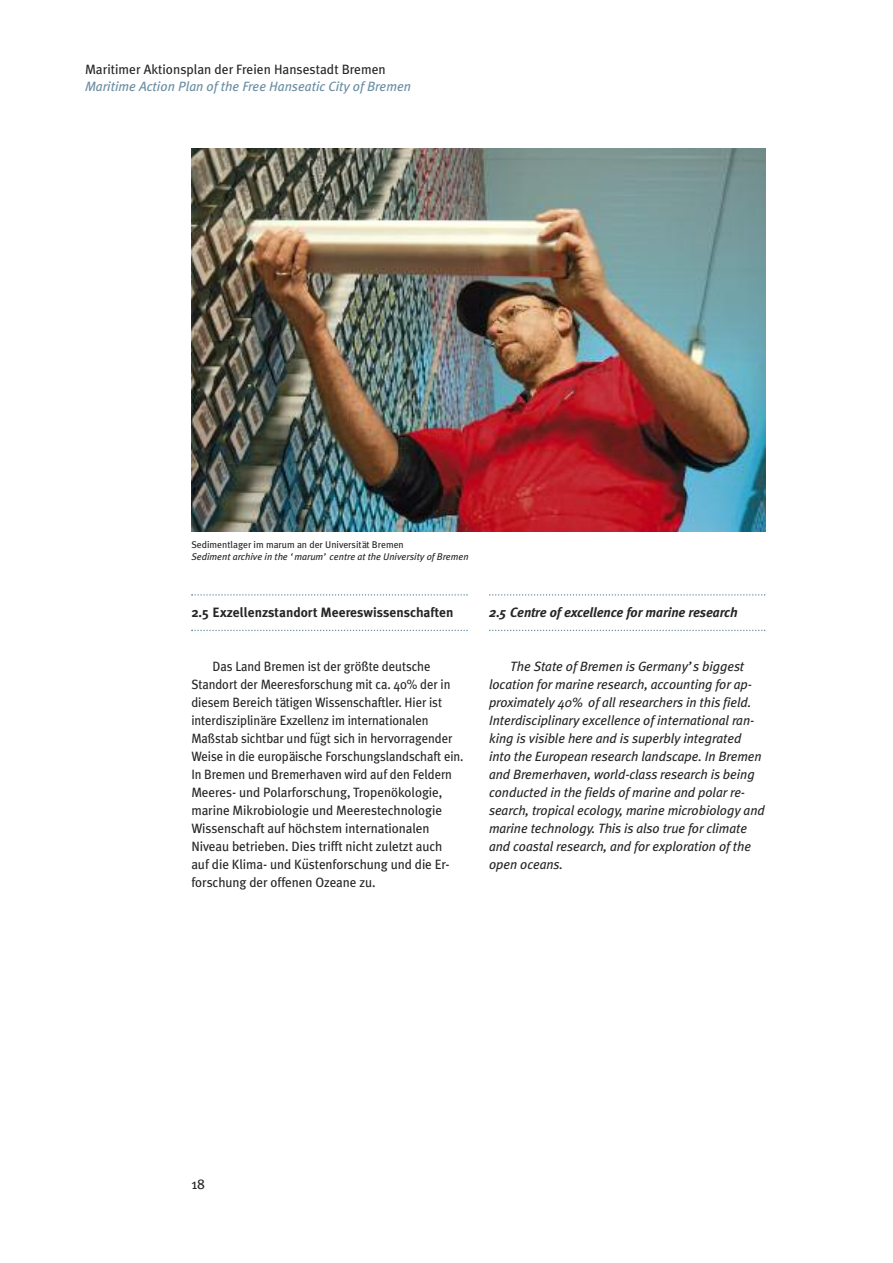
<style>
.page{position:relative;width:893px;height:1263px;background:#fff}
.page>*{position:absolute;margin:0;border:0;box-sizing:border-box;transform-origin:0 0}
.t1{font:14.25px "Meta Plus";color:#272627}
.t2{font:13.5px/18px "Meta Plus";letter-spacing:-.005em;color:#272627;scale:.94 1}
.t3{font:italic 13.5px/18px "Meta Plus";letter-spacing:-.005em;color:#272627}
.t4{font:italic 13.5px "Meta Plus";color:#6a8ea2}
.t5{font:13.5px "Meta Plus";letter-spacing:-.005em;color:#272627}
.t6{font:700 13.5px "Meta Plus";color:#272627}
.t7{font:italic 700 13.5px "Meta";letter-spacing:-.005em;color:#272627}
.t8{font:italic 9.75px "Meta Plus";color:#272627}
.t9{font:9.75px "Meta Plus";color:#272627}
.s1{font-family:"DejaVu Sans Mono";font-style:italic}
</style>
<div class="page">
<svg style="left:191px;top:594px;width:277px;height:2px"></svg>
<svg style="left:191px;top:630px;width:277px;height:1px"></svg>
<svg style="left:489px;top:594px;width:276px;height:2px"></svg>
<svg style="left:489px;top:630px;width:276px;height:1px"></svg>
<img style="left:191px;top:149px;width:574px;height:382px">
<p class="t5" style="left:85px;top:62px;width:302px">Maritimer Aktionsplan der Freien Hansestadt Bremen</p>
<p class="t4" style="left:85px;top:78px;width:328px">Maritime Action Plan of the Free Hanseatic City of Bremen</p>
<p class="t9" style="left:191px;top:539px;width:214px">Sedimentlager im marum an der Universität Bremen</p>
<p class="t8" style="left:191px;top:551px;width:279px">Sediment archive in the ‘marum’ centre at the University of Bremen</p>
<p class="t6" style="left:191px;top:604px;width:264px">2.5 Exzellenzstandort Meereswissenschaften</p>
<p class="t2" style="left:191px;top:657px;width:291px;text-indent:21px">Das Land Bremen ist der größte deutsche Standort der Meeresforschung mit ca. 40% der in diesem Bereich tätigen Wissenschaftler. Hier ist interdisziplinäre Exzellenz im internationalen Maßstab sichtbar und f<span class="s1">̈</span>ugt sich in hervorragender Weise in die europäische Forschungslandschaft ein.<br>In Bremen und Bremerhaven wird auf den Feldern Meeres- und Polarforschung, Tropenökologie, marine Mikrobiologie und Meerestechnologie Wissenschaft auf höchstem internationalen Niveau betrieben. Dies trifft nicht zuletzt auch<br>auf die Klima- und K<span class="s1">̈</span>ustenforschung und die Er&shy;forschung der offenen Ozeane zu.</p>
<p class="t7" style="left:489px;top:607px;width:250px">2.5 Centre of excellence for marine research</p>
<p class="t3" style="left:489px;top:657px;width:277px;text-indent:21px">The State of Bremen is Germany’s biggest location for marine research, accounting for ap&shy;proximately 40% of all researchers in this field.<br>Interdisciplinary excellence of international ran&shy;king is visible here and is superbly integrated into the European research landscape. In Bremen and Bremerhaven, world-class research is being conducted in the fields of marine and polar re&shy;search, tropical ecology, marine microbiology and marine technology. This is also true for climate and coastal research, and for exploration of the open oceans.</p>
<p class="t1" style="left:191px;top:1176px;width:15px">18</p>
</div>
